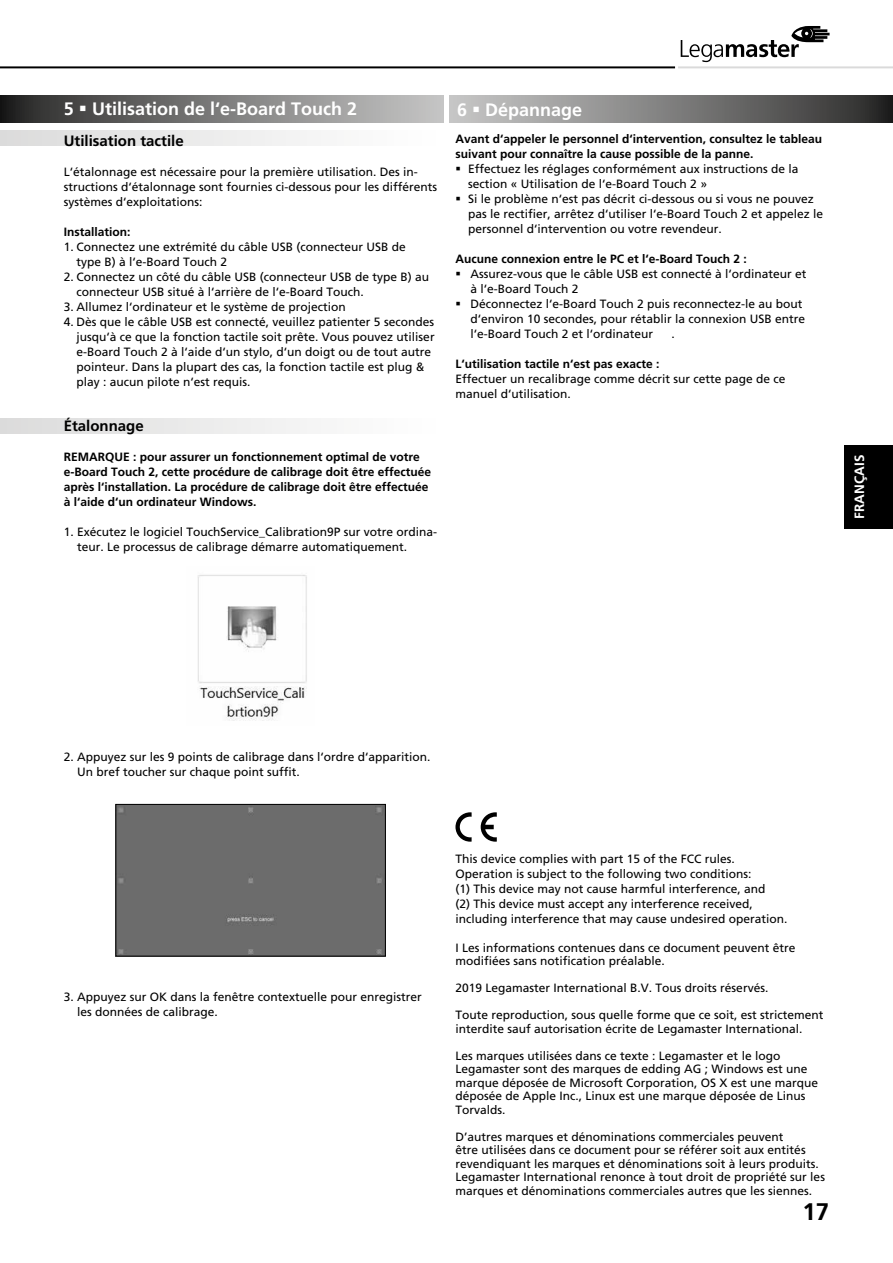
<style>
.page{position:relative;width:893px;height:1263px;background:#fff}
.page>*{position:absolute;margin:0;border:0;box-sizing:border-box;transform-origin:0 0}
.t1{font:700 24px "Frutiger LT Pro";color:#000}
.t2{font:700 18px "Frutiger LT Pro";color:#fff}
.t3{font:700 15px "Frutiger LT Pro";color:#000}
.t4{font:700 13.5px "Frutiger LT Pro";color:#fff}
.t5{font:12px/15px "Frutiger LT Pro";color:#000}
.t6{font:700 12px/15px "Frutiger LT Pro";color:#000}
</style>
<div class="page">
<svg style="left:0;top:419px;width:307px;height:15px"></svg>
<div style="left:449px;top:95px;width:444px;height:28px;background:linear-gradient(to right,#ccc,#2b2b2a)"></div>
<svg style="left:0;top:131px;width:307px;height:15px"></svg>
<hr style="left:0;top:66px;width:675px;height:2px;background:#000">
<hr style="left:678px;top:66px;width:215px;height:2px;background:#dadada">
<svg style="left:681px;top:26px;width:149px;height:36px"></svg>
<img style="left:197px;top:575px;width:110px;height:146px">
<div style="left:118px;top:806px;width:266px;height:148px;background:#6c6c6c"></div>
<div style="left:116px;top:804px;width:270px;height:152px;border:1px solid #000"></div>
<div style="left:0;top:95px;width:444px;height:28px;background:linear-gradient(to right,#292827,#cbcbca)"></div>
<svg style="left:455px;top:812px;width:17px;height:30px"></svg>
<svg style="left:481px;top:812px;width:16px;height:30px"></svg>
<div style="left:845px;top:445px;width:48px;height:84px;background:#000"></div>
<h2 class="t2" style="left:64px;top:98px;width:295px">5 ▪ Utilisation de l‘e-Board Touch 2</h2>
<h2 class="t2" style="left:457px;top:99px;width:127px">6 ▪ Dépannage</h2>
<p class="t3" style="left:64px;top:132px;width:122px">Utilisation tactile</p>
<p class="t5" style="left:64px;top:164px;width:375px">L‘étalonnage est nécessaire pour la première utilisation. Des in&shy;structions d‘étalonnage sont fournies ci-dessous pour les différents systèmes d‘exploitations:</p>
<p class="t6" style="left:64px;top:224px;width:68px">Installation:</p>
<p class="t5" style="left:77px;top:239px;width:331px;text-indent:-13px">1. Connectez une extrémité du câble USB (connecteur USB de type B) à l‘e-Board Touch 2</p>
<p class="t5" style="left:77px;top:269px;width:354px;text-indent:-13px">2. Connectez un côté du câble USB (connecteur USB de type B) au connecteur USB situé à l‘arrière de l‘e-Board Touch.</p>
<p class="t5" style="left:64px;top:299px;width:284px">3. Allumez l‘ordinateur et le système de projection</p>
<p class="t5" style="left:77px;top:314px;width:360px;text-indent:-13px">4. Dès que le câble USB est connecté, veuillez patienter 5 secondes jusqu‘à ce que la fonction tactile soit prête. Vous pouvez utiliser e-Board Touch 2 à l‘aide d‘un stylo, d‘un doigt ou de tout autre pointeur. Dans la plupart des cas, la fonction tactile est plug &amp; play : aucun pilote n‘est requis.</p>
<p class="t3" style="left:64px;top:417px;width:82px">Étalonnage</p>
<p class="t6" style="left:64px;top:449px;width:369px">REMARQUE : pour assurer un fonctionnement optimal de votre e-Board Touch 2, cette procédure de calibrage doit être effectuée après l‘installation. La procédure de calibrage doit être effectuée à l‘aide d‘un ordinateur Windows.</p>
<p class="t5" style="left:77px;top:524px;width:362px;text-indent:-13px">1. Exécutez le logiciel TouchService_Calibration9P sur votre ordina&shy;teur. Le processus de calibrage démarre automatiquement.</p>
<p class="t6" style="left:455px;top:132px;width:368px">Avant d‘appeler le personnel d‘intervention, consultez le tableau suivant pour connaître la cause possible de la panne.</p>
<p class="t5" style="left:468px;top:162px;width:332px;text-indent:-13px">▪ Effectuez les réglages conformément aux instructions de la section « Utilisation de l‘e-Board Touch 2 »</p>
<p class="t5" style="left:468px;top:192px;width:356px;text-indent:-13px">▪ Si le problème n‘est pas décrit ci-dessous ou si vous ne pouvez pas le rectifier, arrêtez d‘utiliser l‘e-Board Touch 2 et appelez le personnel d‘intervention ou votre revendeur.</p>
<p class="t6" style="left:455px;top:252px;width:293px">Aucune connexion entre le PC et l‘e-Board Touch 2 :</p>
<p class="t5" style="left:470px;top:267px;width:338px;text-indent:-15px">▪ Assurez-vous que le câble USB est connecté à l‘ordinateur et à l‘e-Board Touch 2</p>
<p class="t5" style="left:470px;top:297px;width:336px;text-indent:-15px">▪ Déconnectez l‘e-Board Touch 2 puis reconnectez-le au bout d‘environ 10 secondes, pour rétablir la connexion USB entre l‘e-Board Touch 2 et l‘ordinateur</p>
<p class="t5" style="left:671px;top:327px;width:5px">.</p>
<p class="t6" style="left:455px;top:357px;width:206px">L‘utilisation tactile n‘est pas exacte :</p>
<p class="t5" style="left:455px;top:372px;width:332px">Effectuer un recalibrage comme décrit sur cette page de ce manuel d‘utilisation.</p>
<p class="t4" style="left:851px;top:519px;width:65px;rotate:-90deg">FRANÇAIS</p>
<p class="t5" style="left:77px;top:749px;width:355px;text-indent:-13px">2. Appuyez sur les 9 points de calibrage dans l‘ordre d‘apparition.<br>Un bref toucher sur chaque point suffit.</p>
<p class="t5" style="left:77px;top:989px;width:346px;text-indent:-13px">3. Appuyez sur OK dans la fenêtre contextuelle pour enregistrer les données de calibrage.</p>
<p class="t5" style="left:455px;top:852px;width:334px">This device complies with part 15 of the FCC rules.<br>Operation is subject to the following two conditions:<br>(1) This device may not cause harmful interference, and<br>(2) This device must accept any interference received, including interference that may cause undesired operation.</p>
<p class="t5" style="left:455px;top:941px;width:342px;line-height:13.5px">I Les informations contenues dans ce document peuvent être modifiées sans notification préalable.</p>
<p class="t5" style="left:455px;top:981px;width:314px">2019 Legamaster International B.V. Tous droits réservés.</p>
<p class="t5" style="left:455px;top:1008px;width:370px;line-height:13.5px">Toute reproduction, sous quelle forme que ce soit, est strictement interdite sauf autorisation écrite de Legamaster International.</p>
<p class="t5" style="left:455px;top:1049px;width:364px;line-height:13.5px">Les marques utilisées dans ce texte : Legamaster et le logo Legamaster sont des marques de edding AG ; Windows est une marque déposée de Microsoft Corporation, OS X est une marque déposée de Apple Inc., Linux est une marque déposée de Linus Torvalds.</p>
<p class="t5" style="left:455px;top:1130px;width:371px;line-height:13.5px">D’autres marques et dénominations commerciales peuvent<br>être utilisées dans ce document pour se référer soit aux entités revendiquant les marques et dénominations soit à leurs produits.<br>Legamaster International renonce à tout droit de propriété sur les marques et dénominations commerciales autres que les siennes.</p>
<h1 class="t1" style="left:802px;top:1198px;width:28px">17</h1>
</div>
